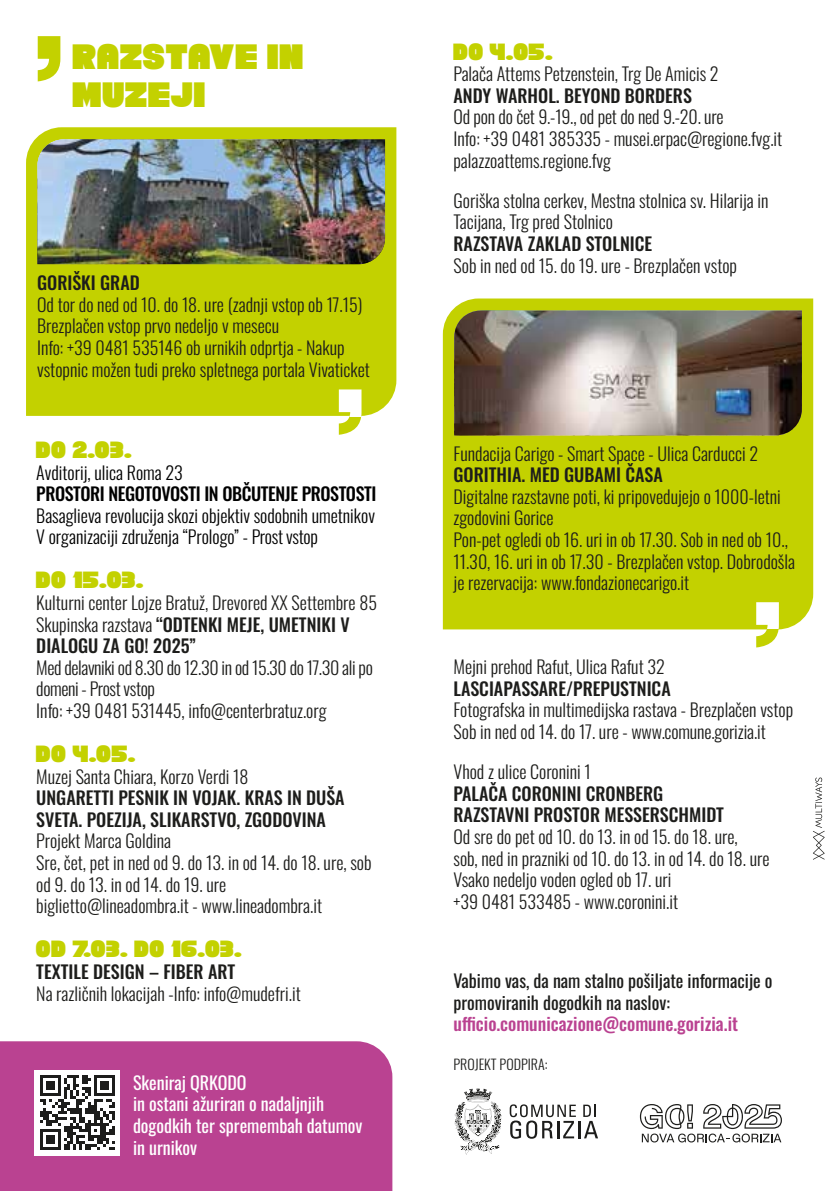
<style>
.page{position:relative;width:840px;height:1191px;background:#fff}
.page>*{position:absolute;margin:0;border:0;box-sizing:border-box;transform-origin:0 0}
.t1{font:36px/38px "Chunky Funks";color:#c3d100}
.t2{font:24px "Chunky Funks";color:#c3d100}
.t3{font:300 18px/21.6px "Oswald";color:#1d1d1b}
.t4{font:500 18px/21.6px "Oswald";color:#1d1d1b}
.t5{font:300 18px/21.6px "Oswald";color:#000}
.t6{font:300 18px/21.6px "Oswald";letter-spacing:-.02em;color:#1d1d1b}
.t7{font:18px/21.6px "Oswald";color:#fff}
.t8{font:18px/21.6px "Oswald";color:#1d1d1b}
.t9{font:500 18px "Oswald";color:#ba4291}
.t10{font:500 18px "Oswald";letter-spacing:-.02em;color:#000}
.t11{font:300 14px "Oswald";color:#1d1d1b}
.s1{font-weight:500}
</style>
<div class="page">
<div style="left:26px;top:127px;width:370px;height:289px;background:#c3d100"></div>
<img style="left:37px;top:139px;width:348px;height:125px">
<div style="left:442px;top:298px;width:370px;height:331px;background:#c3d100"></div>
<svg style="left:454px;top:1088px;width:47px;height:66px"></svg>
<svg style="left:509px;top:1104px;width:66px;height:34px"></svg>
<hr style="left:577px;top:1120px;width:3px;height:18px;background:#1d1d1b">
<svg style="left:583px;top:1104px;width:14px;height:34px"></svg>
<svg style="left:639px;top:1104px;width:142px;height:38px"></svg>
<svg style="left:38px;top:36px;width:22px;height:45px"></svg>
<svg style="left:338px;top:389px;width:23px;height:46px"></svg>
<svg style="left:755px;top:602px;width:23px;height:45px"></svg>
<div style="left:0;top:1041px;width:392px;height:150px;background:#ba4291"></div>
<div style="left:35px;top:1070px;width:85px;height:85px;background:#fff"></div>
<svg style="left:40px;top:1075px;width:75px;height:75px"></svg>
<svg style="left:813px;top:777px;width:11px;height:82px"></svg>
<img style="left:454px;top:310px;width:347px;height:125px">
<h1 class="t1" style="left:73px;top:35px;width:233px">RAZSTAVE IN<br>MUZEJI</h1>
<h2 class="t2" style="left:453px;top:36px;width:101px">DO 4.05.</h2>
<p class="t3" style="left:453px;top:61px;width:266px">Palača Attems Petzenstein, Trg De Amicis 2</p>
<p class="t4" style="left:453px;top:86px;width:240px">ANDY WARHOL. BEYOND BORDERS</p>
<p class="t3" style="left:453px;top:104px;width:330px">Od pon do čet 9.-19., od pet do ned 9.-20. ure<br>Info: +39 0481 385335 - musei.erpac@regione.fvg.it palazzoattems.regione.fvg</p>
<p class="t3" style="left:453px;top:187px;width:316px">Goriška stolna cerkev, Mestna stolnica sv. Hilarija in<br>Tacijana, Trg pred Stolnico</p>
<p class="t4" style="left:453px;top:234px;width:200px">RAZSTAVA ZAKLAD STOLNICE</p>
<p class="t3" style="left:453px;top:252px;width:285px">Sob in ned od 15. do 19. ure - Brezplačen vstop</p>
<p class="t4" style="left:37px;top:273px;width:104px">GORIŠKI GRAD</p>
<p class="t3" style="left:37px;top:292px;width:334px">Od tor do ned od 10. do 18. ure (zadnji vstop ob 17.15)<br>Brezplačen vstop prvo nedeljo v mesecu<br>Info: +39 0481 535146 ob urnikih odprtja - Nakup vstopnic možen tudi preko spletnega portala Vivaticket</p>
<h2 class="t2" style="left:36px;top:434px;width:98px">DO 2.03.</h2>
<p class="t5" style="left:36px;top:459px;width:148px">Avditorij, ulica Roma 23</p>
<p class="t10" style="left:36px;top:484px;width:341px">PROSTORI NEGOTOVOSTI IN OBČUTENJE PROSTOSTI</p>
<p class="t5" style="left:36px;top:502px;width:340px">Basaglieva revolucija skozi objektiv sodobnih umetnikov<br>V organizaciji združenja “Prologo” - Prost vstop</p>
<h2 class="t2" style="left:36px;top:564px;width:110px">DO 15.03.</h2>
<p class="t3" style="left:36px;top:590px;width:342px">Kulturni center Lojze Bratuž, Drevored XX Settembre 85<br>Skupinska razstava <span class="s1">“ODTENKI MEJE, UMETNIKI V<br>DIALOGU ZA GO! 2025”</span></p>
<p class="t6" style="left:36px;top:654px;width:338px">Med delavniki od 8.30 do 12.30 in od 15.30 do 17.30 ali po domeni - Prost vstop<br>Info: +39 0481 531445, info@centerbratuz.org</p>
<h2 class="t2" style="left:36px;top:738px;width:101px">DO 4.05.</h2>
<p class="t3" style="left:36px;top:763px;width:213px">Muzej Santa Chiara, Korzo Verdi 18</p>
<p class="t4" style="left:36px;top:788px;width:310px">UNGARETTI PESNIK IN VOJAK. KRAS IN DUŠA<br>SVETA. POEZIJA, SLIKARSTVO, ZGODOVINA</p>
<p class="t3" style="left:36px;top:828px;width:336px">Projekt Marca Goldina<br>Sre, čet, pet in ned od 9. do 13. in od 14. do 18. ure, sob od 9. do 13. in od 14. do 19. ure biglietto@lineadombra.it - www.lineadombra.it</p>
<h2 class="t2" style="left:36px;top:933px;width:208px">Od 7.03. do 16.03.</h2>
<p class="t4" style="left:36px;top:962px;width:200px">TEXTILE DESIGN – FIBER ART</p>
<p class="t3" style="left:36px;top:980px;width:266px">Na različnih lokacijah -Info: info@mudefri.it</p>
<p class="t7" style="left:133px;top:1069px;width:231px">Skeniraj QRKODO<br>in ostani ažuriran o nadaljnjih dogodkih ter spremembah datumov in urnikov</p>
<p class="t3" style="left:453px;top:440px;width:306px">Fundacija Carigo - Smart Space - Ulica Carducci 2</p>
<p class="t4" style="left:453px;top:465px;width:210px">GORITHIA. MED GUBAMI ČASA</p>
<p class="t3" style="left:453px;top:483px;width:343px">Digitalne razstavne poti, ki pripovedujejo o 1000-letni zgodovini Gorice<br>Pon-pet ogledi ob 16. uri in ob 17.30. Sob in ned ob 10., 11.30, 16. uri in ob 17.30 - Brezplačen vstop. Dobrodošla je rezervacija: www.fondazionecarigo.it</p>
<p class="t3" style="left:453px;top:654px;width:213px">Mejni prehod Rafut, Ulica Rafut 32</p>
<p class="t4" style="left:453px;top:679px;width:219px">LASCIAPASSARE/PREPUSTNICA</p>
<p class="t3" style="left:453px;top:697px;width:341px">Fotografska in multimedijska rastava - Brezplačen vstop<br>Sob in ned od 14. do 17. ure - www.comune.gorizia.it</p>
<p class="t3" style="left:453px;top:759px;width:139px">Vhod z ulice Coronini 1</p>
<p class="t4" style="left:453px;top:783px;width:272px">PALAČA CORONINI CRONBERG<br>RAZSTAVNI PROSTOR MESSERSCHMIDT</p>
<p class="t3" style="left:453px;top:823px;width:317px">Od sre do pet od 10. do 13. in od 15. do 18. ure,<br>sob, ned in prazniki od 10. do 13. in od 14. do 18. ure Vsako nedeljo voden ogled ob 17. uri<br>+39 0481 533485 - www.coronini.it</p>
<p class="t8" style="left:453px;top:968px;width:320px">Vabimo vas, da nam stalno pošiljate informacije o promoviranih dogodkih na naslov:</p>
<p class="t9" style="left:453px;top:1014px;width:286px">ufficio.comunicazione@comune.gorizia.it</p>
<p class="t11" style="left:453px;top:1051px;width:95px">PROJEKT PODPIRA:</p>
</div>
